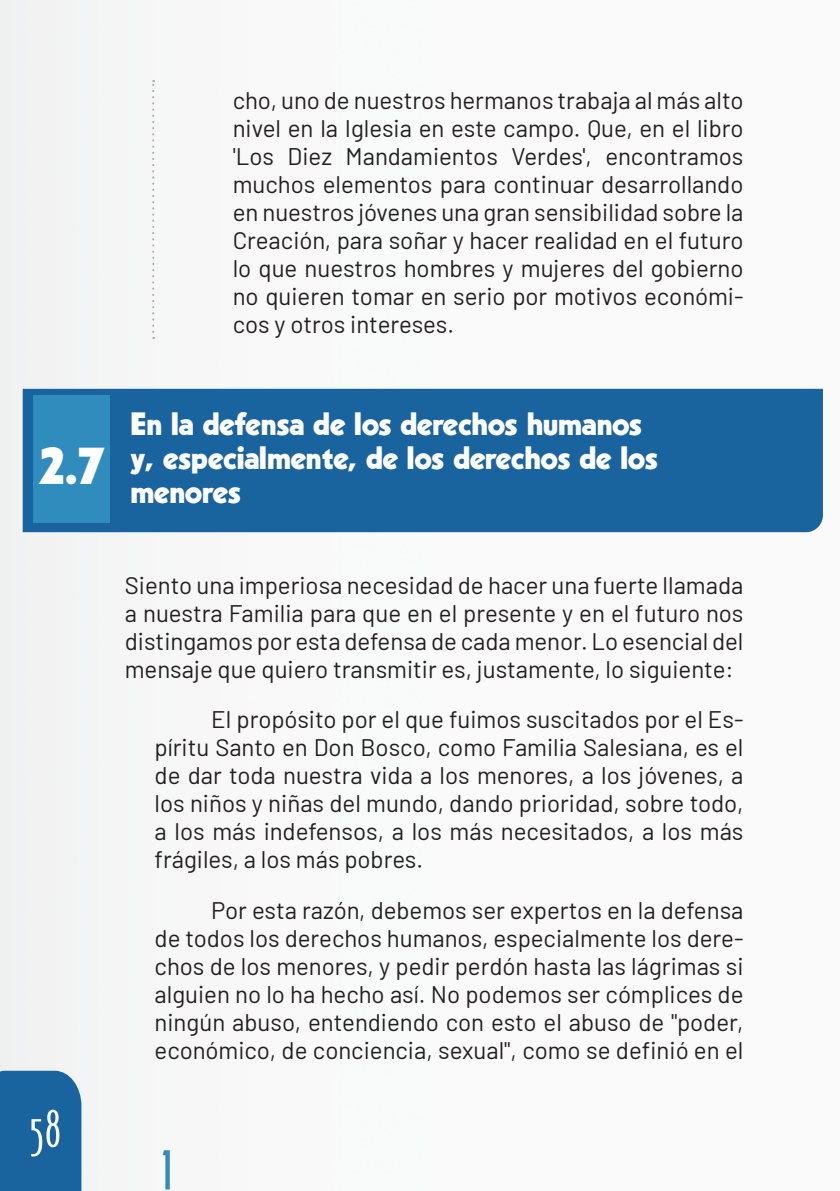
<style>
.page{position:relative;width:840px;height:1191px;background:#fff}
.page>*{position:absolute;margin:0;border:0;box-sizing:border-box;transform-origin:0 0}
.nummero{font:76px "Bodega Sans Light Smallcaps";color:#308cbd}
.t1{font:54px "Bodega Sans Light Smallcaps";color:#fff}
.num-sub{font:48px "CC Up Up And Away";color:#fff}
.SUB{font:30px/34px "CC Up Up And Away";color:#fff}
.tab_1_line{font:24px/28px "Barlow";color:#231f20;text-align:justify}
.Text{font:24px/28px "Barlow";color:#231f20;text-align:justify}
</style>
<div class="page">
<img style="left:0;top:0;width:823px;height:1191px">
<div style="left:0;top:1070px;width:81px;height:121px;background:#19639e"></div>
<svg style="left:152px;top:80px;width:2px;height:259px"></svg>
<div style="left:23px;top:389px;width:799px;height:143px;background:#19639e"></div>
<div style="left:34px;top:395px;width:76px;height:128px;background:#308cbd"></div>
<p class="tab_1_line" style="left:232px;top:85px;width:512px">cho, uno de nuestros hermanos trabaja al más alto nivel en la Iglesia en este campo. Que, en el libro 'Los Diez Mandamientos Verdes', encontramos muchos elementos para continuar desarrollando en nuestros jóvenes una gran sensibilidad sobre la Creación, para soñar y hacer realidad en el futuro lo que nuestros hombres y mujeres del gobierno no quieren tomar en serio por motivos económi&shy;cos y otros intereses.</p>
<p class="num-sub" style="left:39px;top:435px;width:67px">2.7</p>
<p class="SUB" style="left:130px;top:406px;width:528px">En la defensa de los derechos humanos y, especialmente, de los derechos de los menores</p>
<h2 class="t1" style="left:30px;top:1095px;width:33px">58</h2>
<p class="Text" style="left:125px;top:569px;width:619px">Siento una imperiosa necesidad de hacer una fuerte llamada a nuestra Familia para que en el presente y en el futuro nos distingamos por esta defensa de cada menor. Lo esencial del mensaje que quiero transmitir es, justamente, lo siguiente:</p>
<p class="tab_1_line" style="left:154px;top:704px;width:590px;text-indent:57px">El propósito por el que fuimos suscitados por el Es&shy;píritu Santo en Don Bosco, como Familia Salesiana, es el de dar toda nuestra vida a los menores, a los jóvenes, a los niños y niñas del mundo, dando prioridad, sobre todo, a los más indefensos, a los más necesitados, a los más frágiles, a los más pobres.</p>
<p class="tab_1_line" style="left:154px;top:894px;width:590px;text-indent:57px">Por esta razón, debemos ser expertos en la defensa de todos los derechos humanos, especialmente los dere&shy;chos de los menores, y pedir perdón hasta las lágrimas si alguien no lo ha hecho así. No podemos ser cómplices de ningún abuso, entendiendo con esto el abuso de "poder, económico, de conciencia, sexual", como se definió en el</p>
<p class="nummero" style="left:161px;top:1117px;width:14px">1</p>
</div>
